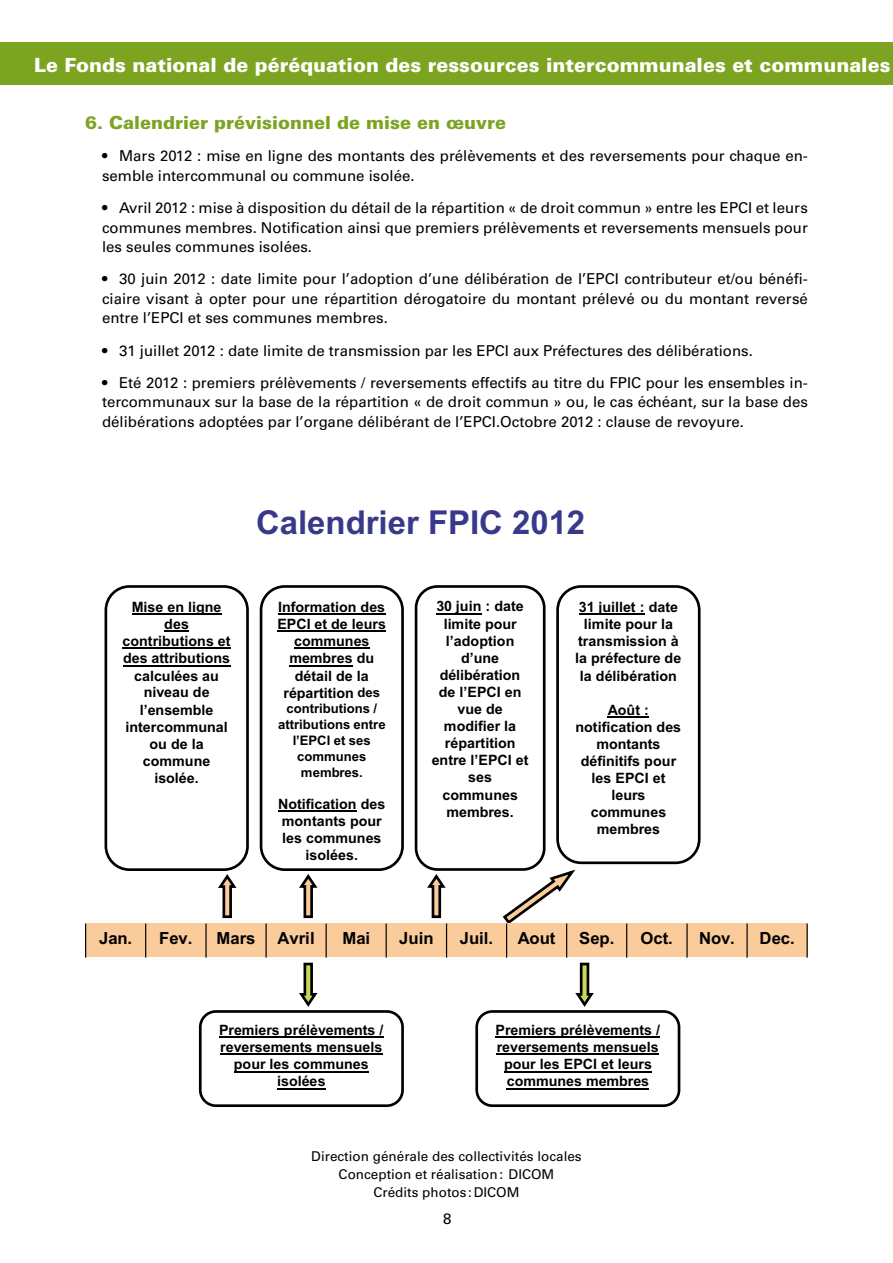
<style>
.page{position:relative;width:893px;height:1263px;background:#fff}
.page>*{position:absolute;margin:0;border:0;box-sizing:border-box;transform-origin:0 0}
.t1{font:700 32.85px "Arial";color:#39398c}
.t2{font:900 19.5px "Univers";color:#fff}
.t3{font:900 18px "Univers";color:#7ca421}
.t4{font:700 16.65px "Arial";color:#000}
.t5{font:15px/19.5px "Univers";color:#000;text-align:justify}
.t6{font:700 14.25px/17.1px "Arial";color:#000;text-align:center}
.t7{font:13.5px "Univers";color:#000}
.t8{font:700 13.2px/15.8px "Arial";color:#000;text-align:center}
.s1{font-size:13.2px}
</style>
<div class="page">
<div style="left:0;top:43px;width:893px;height:42px;background:#7ca421"></div>
<div style="left:105px;top:585px;width:144px;height:286px;border:3px solid #000;border-radius:24px"></div>
<hr style="left:132px;top:614px;width:90px;height:1px;background:#000">
<svg style="left:164px;top:631px;width:25px;height:1px"></svg>
<hr style="left:123px;top:648px;width:108px;height:1px;background:#000">
<hr style="left:123px;top:665px;width:107px;height:1px;background:#000">
<svg style="left:218px;top:874px;width:19px;height:45px"></svg>
<svg style="left:502px;top:869px;width:74px;height:54px"></svg>
<div style="left:415px;top:585px;width:131px;height:286px;border:3px solid #000;border-radius:21px"></div>
<hr style="left:436px;top:613px;width:46px;height:1px;background:#000">
<svg style="left:299px;top:874px;width:19px;height:45px"></svg>
<div style="left:747px;top:923px;width:60px;height:34px;background:#facb9b"></div>
<div style="left:687px;top:923px;width:60px;height:34px;background:#facb9b"></div>
<div style="left:627px;top:923px;width:60px;height:34px;background:#facb9b"></div>
<div style="left:567px;top:923px;width:60px;height:34px;background:#facb9b"></div>
<div style="left:507px;top:923px;width:60px;height:34px;background:#facb9b"></div>
<div style="left:447px;top:923px;width:60px;height:34px;background:#facb9b"></div>
<div style="left:386px;top:923px;width:61px;height:34px;background:#facb9b"></div>
<div style="left:326px;top:923px;width:60px;height:34px;background:#facb9b"></div>
<div style="left:266px;top:923px;width:60px;height:34px;background:#facb9b"></div>
<div style="left:206px;top:923px;width:60px;height:34px;background:#facb9b"></div>
<div style="left:146px;top:923px;width:60px;height:34px;background:#facb9b"></div>
<div style="left:86px;top:923px;width:60px;height:34px;background:#facb9b"></div>
<hr style="left:85px;top:923px;width:1px;height:34px;background:#000">
<hr style="left:145px;top:923px;width:1px;height:34px;background:#000">
<hr style="left:205px;top:923px;width:2px;height:34px;background:#000">
<hr style="left:265px;top:923px;width:2px;height:34px;background:#000">
<hr style="left:326px;top:923px;width:1px;height:34px;background:#000">
<hr style="left:386px;top:923px;width:1px;height:34px;background:#000">
<hr style="left:446px;top:923px;width:1px;height:34px;background:#000">
<hr style="left:506px;top:923px;width:1px;height:34px;background:#000">
<hr style="left:566px;top:923px;width:1px;height:34px;background:#000">
<hr style="left:626px;top:923px;width:1px;height:34px;background:#000">
<hr style="left:686px;top:923px;width:2px;height:34px;background:#000">
<hr style="left:746px;top:923px;width:2px;height:34px;background:#000">
<hr style="left:806px;top:923px;width:2px;height:34px;background:#000">
<div style="left:260px;top:585px;width:144px;height:286px;border:3px solid #000;border-radius:24px"></div>
<hr style="left:278px;top:614px;width:107px;height:1px;background:#000">
<hr style="left:277px;top:631px;width:109px;height:1px;background:#000">
<hr style="left:294px;top:648px;width:75px;height:1px;background:#000">
<hr style="left:289px;top:665px;width:64px;height:1px;background:#000">
<hr style="left:278px;top:811px;width:79px;height:1px;background:#000">
<div style="left:556px;top:585px;width:145px;height:279px;border:3px solid #000;border-radius:24px"></div>
<hr style="left:579px;top:614px;width:66px;height:1px;background:#000">
<hr style="left:608px;top:716px;width:41px;height:1px;background:#000">
<svg style="left:427px;top:874px;width:19px;height:45px"></svg>
<svg style="left:299px;top:962px;width:19px;height:45px"></svg>
<div style="left:199px;top:1010px;width:205px;height:97px;border:3px solid #000;border-radius:16px"></div>
<hr style="left:219px;top:1037px;width:165px;height:1px;background:#000">
<hr style="left:220px;top:1054px;width:162px;height:1px;background:#000">
<hr style="left:234px;top:1071px;width:135px;height:1px;background:#000">
<hr style="left:277px;top:1088px;width:49px;height:1px;background:#000">
<svg style="left:575px;top:962px;width:19px;height:45px"></svg>
<div style="left:475px;top:1010px;width:205px;height:97px;border:3px solid #000;border-radius:16px"></div>
<hr style="left:496px;top:1037px;width:164px;height:1px;background:#000">
<hr style="left:497px;top:1054px;width:162px;height:1px;background:#000">
<hr style="left:504px;top:1071px;width:148px;height:1px;background:#000">
<hr style="left:507px;top:1088px;width:142px;height:1px;background:#000">
<h2 class="t2" style="left:34px;top:52px;width:858px">Le Fonds national de péréquation des ressources intercommunales et communales</h2>
<p class="t3" style="left:85px;top:111px;width:422px">6. Calendrier prévisionnel de mise en œuvre</p>
<p class="t5" style="left:102px;top:146px;width:707px">• Mars 2012 : mise en ligne des montants des prélèvements et des reversements pour chaque en&shy;semble intercommunal ou commune isolée.</p>
<p class="t5" style="left:102px;top:198px;width:707px">• Avril 2012 : mise à disposition du détail de la répartition « de droit commun » entre les EPCI et leurs communes membres. Notification ainsi que premiers prélèvements et reversements mensuels pour les seules communes isolées.</p>
<p class="t5" style="left:102px;top:269px;width:707px">• 30 juin 2012 : date limite pour l’adoption d’une délibération de l’EPCI contributeur et/ou bénéfi&shy;ciaire visant à opter pour une répartition dérogatoire du montant prélevé ou du montant reversé entre l’EPCI et ses communes membres.</p>
<p class="t5" style="left:102px;top:341px;width:652px">• 31 juillet 2012 : date limite de transmission par les EPCI aux Préfectures des délibérations.</p>
<p class="t5" style="left:102px;top:373px;width:707px">• Eté 2012 : premiers prélèvements / reversements effectifs au titre du FPIC pour les ensembles in&shy;tercommunaux sur la base de la répartition « de droit commun » ou, le cas échéant, sur la base des délibérations adoptées par l’organe délibérant de l’EPCI.Octobre 2012 : clause de revoyure.</p>
<h1 class="t1" style="left:256px;top:501px;width:331px">Calendrier FPIC 2012</h1>
<p class="t6" style="left:123px;top:599px;width:110px">Mise en ligne des contributions et des attributions calculées au niveau de l’ensemble intercommunal ou de la commune isolée.</p>
<p class="t6" style="left:432px;top:598px;width:98px">30 juin : date limite pour l’adoption d’une délibération de l’EPCI en vue de modifier la répartition entre l’EPCI et ses communes membres.</p>
<p class="t6" style="left:277px;top:599px;width:110px">Information des<br>EPCI et de leurs communes membres du détail de la répartition <span class="s1">des</span></p>
<p class="t8" style="left:278px;top:701px;width:109px">contributions / attributions entre l’EPCI et ses communes membres.</p>
<p class="t6" style="left:278px;top:796px;width:109px">Notification des montants pour les communes isolées.</p>
<p class="t6" style="left:575px;top:599px;width:108px">31 juillet : date limite pour la transmission à la préfecture de la délibération</p>
<p class="t6" style="left:575px;top:701px;width:107px">Août : notification des montants définitifs pour les EPCI et leurs communes membres</p>
<p class="t4" style="left:99px;top:927px;width:35px">Jan.</p>
<p class="t4" style="left:159px;top:927px;width:35px">Fev.</p>
<p class="t4" style="left:217px;top:927px;width:40px">Mars</p>
<p class="t4" style="left:278px;top:927px;width:39px">Avril</p>
<p class="t4" style="left:342px;top:927px;width:29px">Mai</p>
<p class="t4" style="left:399px;top:927px;width:36px">Juin</p>
<p class="t4" style="left:460px;top:927px;width:35px">Juil.</p>
<p class="t4" style="left:518px;top:927px;width:39px">Aout</p>
<p class="t4" style="left:579px;top:927px;width:37px">Sep.</p>
<p class="t4" style="left:641px;top:927px;width:34px">Oct.</p>
<p class="t4" style="left:699px;top:927px;width:37px">Nov.</p>
<p class="t4" style="left:760px;top:927px;width:37px">Dec.</p>
<p class="t6" style="left:219px;top:1022px;width:166px">Premiers prélèvements / reversements mensuels pour les communes isolées</p>
<p class="t6" style="left:496px;top:1022px;width:166px">Premiers prélèvements / reversements mensuels pour les EPCI et leurs communes membres</p>
<p class="t7" style="left:311px;top:1149px;width:272px">Direction générale des collectivités locales</p>
<p class="t7" style="left:339px;top:1167px;width:180px">Conception et réalisation: dicom</p>
<p class="t7" style="left:374px;top:1185px;width:110px">Crédits photos :dicom</p>
<p class="t5" style="left:443px;top:1208px;width:10px">8</p>
</div>
